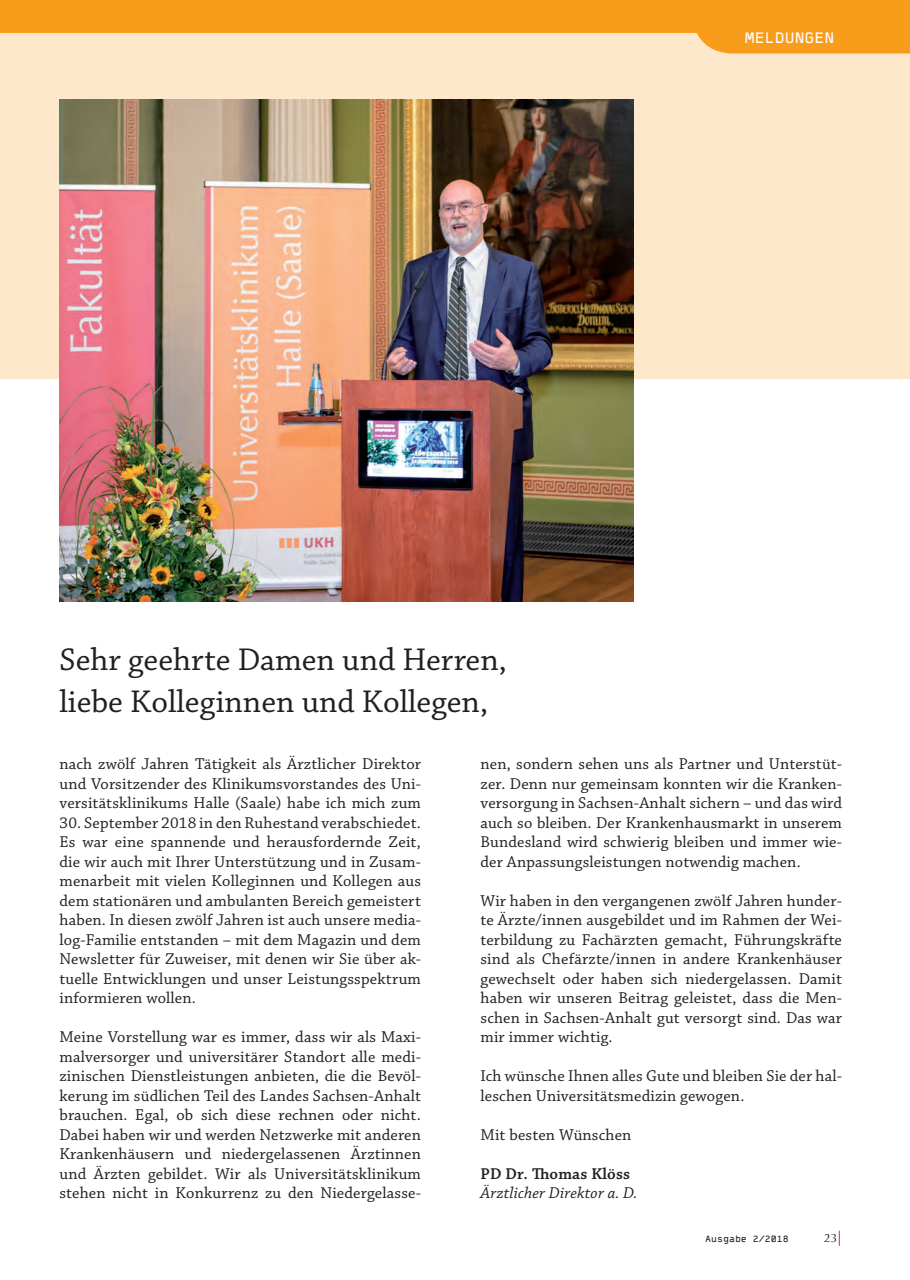
<style>
.page{position:relative;width:910px;height:1280px;background:#fff}
.page>*{position:absolute;margin:0;border:0;box-sizing:border-box;transform-origin:0 0}
.t1{font:33px/42px "Chaparral Pro";color:#231f20}
.t2{font:16.5px/19.5px "Chaparral Pro";letter-spacing:.01em;color:#231f20;text-align:justify}
.t3{font:italic 16.5px "Chaparral Pro";letter-spacing:.01em;color:#231f20}
.t4{font:600 16.5px "Chaparral Pro";letter-spacing:.01em;color:#231f20}
.t5{font:15px "Typestar OCR";color:#fff}
.t6{font:12px "Optima LT";color:#231f20}
.t7{font:9px "Typestar OCR";color:#231f20}
.s1{font-family:"Myriad Pro";font-size:15px;color:#b6274b}
</style>
<div class="page">
<div style="left:0;top:0;width:910px;height:33px;background:#f89c1c"></div>
<div style="left:0;top:33px;width:910px;height:345px;background:#fee8cb"></div>
<svg style="left:696px;top:33px;width:214px;height:21px;background:#f8a128"></svg>
<img style="left:60px;top:100px;width:573px;height:501px">
<p class="t5" style="left:702px;top:28px;width:141px">HEUTE IM FOCUS</p>
<p class="t5" style="left:745px;top:28px;width:91px">MELDUNGEN</p>
<h1 class="t1" style="left:60px;top:640px;width:449px">Sehr geehrte Damen und Herren, liebe Kolleginnen und Kollegen,</h1>
<p class="t2" style="left:60px;top:755px;width:363px">nach zwölf Jahren Tätigkeit als Ärztlicher Direktor und Vorsitzender des Klinikumsvorstandes des Uni&shy;versitätsklinikums Halle (Saale) habe ich mich zum</p>
<p class="t2" style="left:60px;top:813px;width:363px">30. September 2018 in den Ruhestand verabschiedet.<br>Es war eine spannende und herausfordernde Zeit, die wir auch mit Ihrer Unterstützung und in Zusam&shy;menarbeit mit vielen Kolleginnen und Kollegen aus dem stationären und ambulanten Bereich gemeistert haben. In diesen zwölf Jahren ist auch unsere media&shy;log-Familie entstanden – mit dem Magazin und dem Newsletter für Zuweiser, mit denen wir Sie über ak&shy;tuelle Entwicklungen und unser Leistungsspektrum informieren wollen.</p>
<p class="t2" style="left:60px;top:1028px;width:363px">Meine Vorstellung war es immer, dass wir als Maxi&shy;malversorger und universitärer Standort alle medi&shy;zinischen Dienstleistungen anbieten, die die Bevöl&shy;kerung im südlichen Teil des Landes Sachsen-Anhalt brauchen. Egal, ob sich diese rechnen oder nicht.<br>Dabei haben wir und werden Netzwerke mit anderen Krankenhäusern und niedergelassenen Ärztinnen und Ärzten gebildet. Wir als Universitätsklinikum stehen nicht in Konkurrenz zu den Niedergelasse-</p>
<p class="t2" style="left:480px;top:755px;width:363px">nen, sondern sehen uns als Partner und Unterstüt&shy;zer. Denn nur gemeinsam konnten wir die Kranken&shy;versorgung in Sachsen-Anhalt sichern – und das wird auch so bleiben. Der Krankenhausmarkt in unserem Bundesland wird schwierig bleiben und immer wie&shy;der Anpassungsleistungen notwendig machen.</p>
<p class="t2" style="left:480px;top:891px;width:363px">Wir haben in den vergangenen zwölf Jahren hunder&shy;te Ärzte/innen ausgebildet und im Rahmen der Wei&shy;terbildung zu Fachärzten gemacht, Führungskräfte sind als Chefärzte/innen in andere Krankenhäuser gewechselt oder haben sich niedergelassen. Damit haben wir unseren Beitrag geleistet, dass die Men&shy;schen in Sachsen-Anhalt gut versorgt sind. Das war mir immer wichtig.</p>
<p class="t2" style="left:480px;top:1067px;width:363px">Ich wünsche Ihnen alles Gute und bleiben Sie der hal&shy;leschen Universitätsmedizin gewogen.</p>
<p class="t2" style="left:480px;top:1125px;width:152px">Mit besten Wünschen</p>
<p class="t4" style="left:480px;top:1164px;width:151px">PD Dr. Thomas Klöss</p>
<p class="t3" style="left:480px;top:1184px;width:158px">Ärztlicher Direktor a. D.</p>
<p class="t7" style="left:705px;top:1233px;width:85px">Ausgabe 2/2018</p>
<p class="t6" style="left:824px;top:1231px;width:19px">23<span class="s1">|</span></p>
</div>
